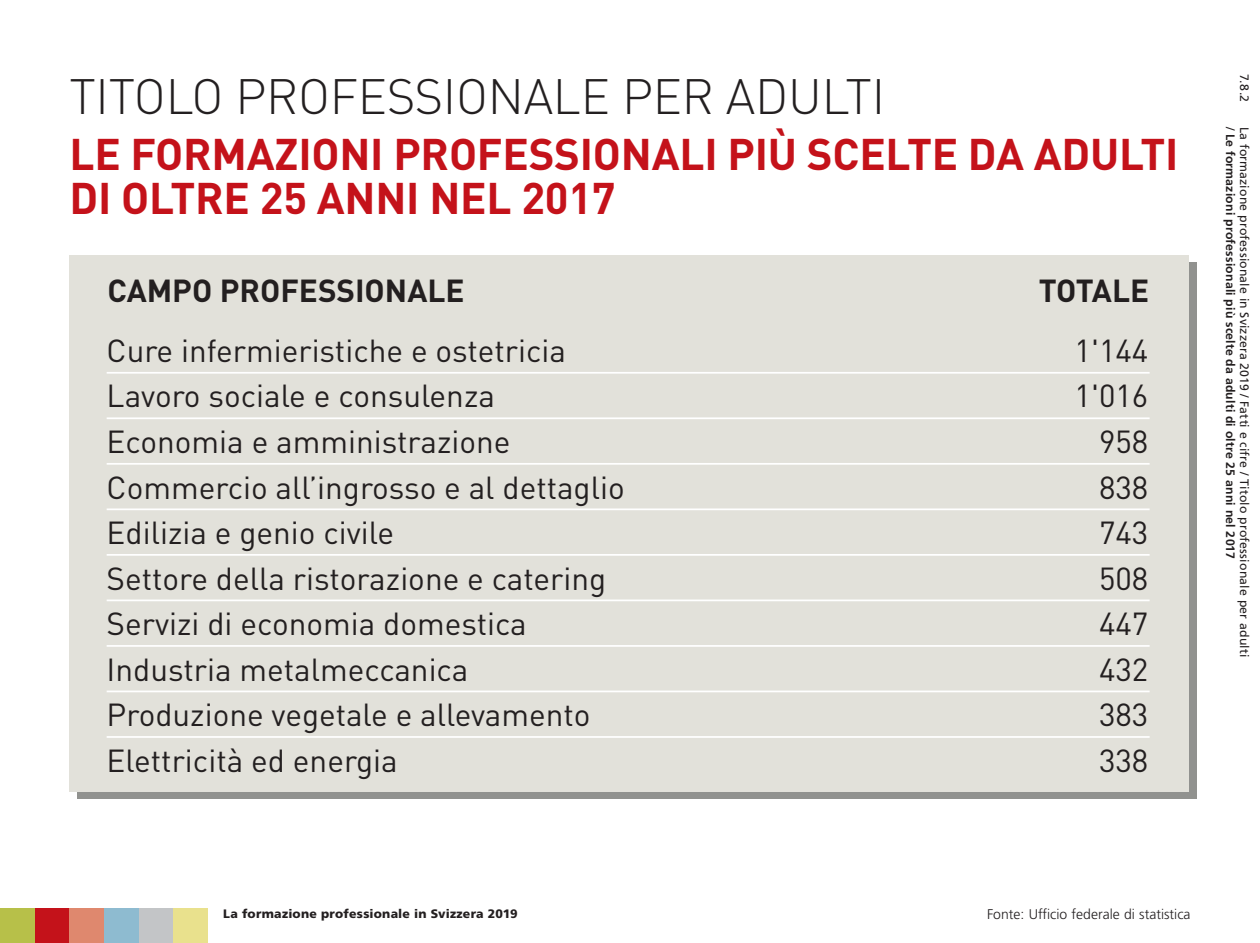
<style>
.page{position:relative;width:1260px;height:943px;background:#fff}
.page>*{position:absolute;margin:0;border:0;box-sizing:border-box;transform-origin:0 0}
.t1{font:300 49px "DIN";letter-spacing:-.005em;color:#231f20}
.t2{font:700 43.75px/43.8px "DIN";letter-spacing:-.005em;color:#c4121a}
.t3{font:31.5px "DIN";color:#231f20}
.t4{font:700 31.5px "DIN";color:#231f20}
.t5{font:300 14px "Frutiger";color:#231f20}
.t6{font:12.25px "Frutiger";letter-spacing:.015em;color:#231f20}
.t7{font:700 12.25px "Frutiger";letter-spacing:.015em;color:#231f20}
.t8{font:900 12.25px "Frutiger";letter-spacing:.02em;color:#231f20}
.s1{font-weight:400}
</style>
<div class="page">
<div style="left:0;top:908px;width:35px;height:35px;background:#b7c049"></div>
<div style="left:35px;top:908px;width:34px;height:35px;background:#c4121a"></div>
<div style="left:69px;top:908px;width:35px;height:35px;background:#df886e"></div>
<div style="left:104px;top:908px;width:35px;height:35px;background:#8ebbd0"></div>
<div style="left:139px;top:908px;width:35px;height:35px;background:#c3c5c7"></div>
<div style="left:174px;top:908px;width:34px;height:35px;background:#e9e18d"></div>
<div style="left:78px;top:262px;width:1119px;height:537px;background:#91928f"></div>
<div style="left:69px;top:255px;width:1120px;height:536px;background:#e2e1da"></div>
<hr style="left:107px;top:372px;width:1043px;height:1px;background:#fff">
<hr style="left:107px;top:417px;width:1043px;height:2px;background:#fff">
<hr style="left:107px;top:463px;width:1043px;height:1px;background:#fff">
<hr style="left:107px;top:508px;width:1043px;height:2px;background:#fff">
<hr style="left:107px;top:554px;width:1043px;height:1px;background:#fff">
<hr style="left:107px;top:599px;width:1043px;height:2px;background:#fff">
<hr style="left:107px;top:645px;width:1043px;height:1px;background:#fff">
<hr style="left:107px;top:690px;width:1043px;height:2px;background:#fff">
<hr style="left:107px;top:736px;width:1043px;height:1px;background:#fff">
<h1 class="t1" style="left:69px;top:66px;width:817px">TITOLO PROFESSIONALE PER ADULTI</h1>
<h2 class="t2" style="left:69px;top:130px;width:1111px">LE FORMAZIONI PROFESSIONALI PIÙ SCELTE DA ADULTI<br>DI OLTRE 25 ANNI NEL 2017</h2>
<p class="t4" style="left:107px;top:269px;width:359px">CAMPO PROFESSIONALE</p>
<p class="t4" style="left:1039px;top:269px;width:112px">TOTALE</p>
<p class="t3" style="left:107px;top:331px;width:461px">Cure infermieristiche e ostetricia</p>
<p class="t3" style="left:1075px;top:331px;width:75px">1'144</p>
<p class="t3" style="left:107px;top:376px;width:390px">Lavoro sociale e consulenza</p>
<p class="t3" style="left:1075px;top:376px;width:75px">1'016</p>
<p class="t3" style="left:107px;top:422px;width:405px">Economia e amministrazione</p>
<p class="t3" style="left:1099px;top:422px;width:51px">958</p>
<p class="t3" style="left:107px;top:467px;width:520px">Commercio all’ingrosso e al dettaglio</p>
<p class="t3" style="left:1099px;top:467px;width:51px">838</p>
<p class="t3" style="left:107px;top:513px;width:289px">Edilizia e genio civile</p>
<p class="t3" style="left:1099px;top:513px;width:51px">743</p>
<p class="t3" style="left:107px;top:558px;width:501px">Settore della ristorazione e catering</p>
<p class="t3" style="left:1099px;top:558px;width:51px">508</p>
<p class="t3" style="left:107px;top:604px;width:422px">Servizi di economia domestica</p>
<p class="t3" style="left:1099px;top:604px;width:51px">447</p>
<p class="t3" style="left:107px;top:649px;width:363px">Industria metalmeccanica</p>
<p class="t3" style="left:1099px;top:649px;width:51px">432</p>
<p class="t3" style="left:107px;top:695px;width:485px">Produzione vegetale e allevamento</p>
<p class="t3" style="left:1099px;top:695px;width:51px">383</p>
<p class="t3" style="left:107px;top:740px;width:293px">Elettricità ed energia</p>
<p class="t3" style="left:1099px;top:740px;width:51px">338</p>
<p class="t6" style="left:1252px;top:74px;width:29px;rotate:90deg">7.8.2</p>
<p class="t7" style="left:1238px;top:126px;width:433px;rotate:90deg"><span class="s1">/</span> Le formazioni professionali più scelte da adulti di oltre 25 anni nel 2017</p>
<p class="t6" style="left:1252px;top:126px;width:532px;rotate:90deg">La formazione professionale in Svizzera 2019 / Fatti e cifre / Titolo professionale per adulti</p>
<p class="t8" style="left:223px;top:906px;width:296px">La formazione professionale in Svizzera 2019</p>
<p class="t5" style="left:987px;top:906px;width:205px">Fonte: Ufficio federale di statistica</p>
</div>
